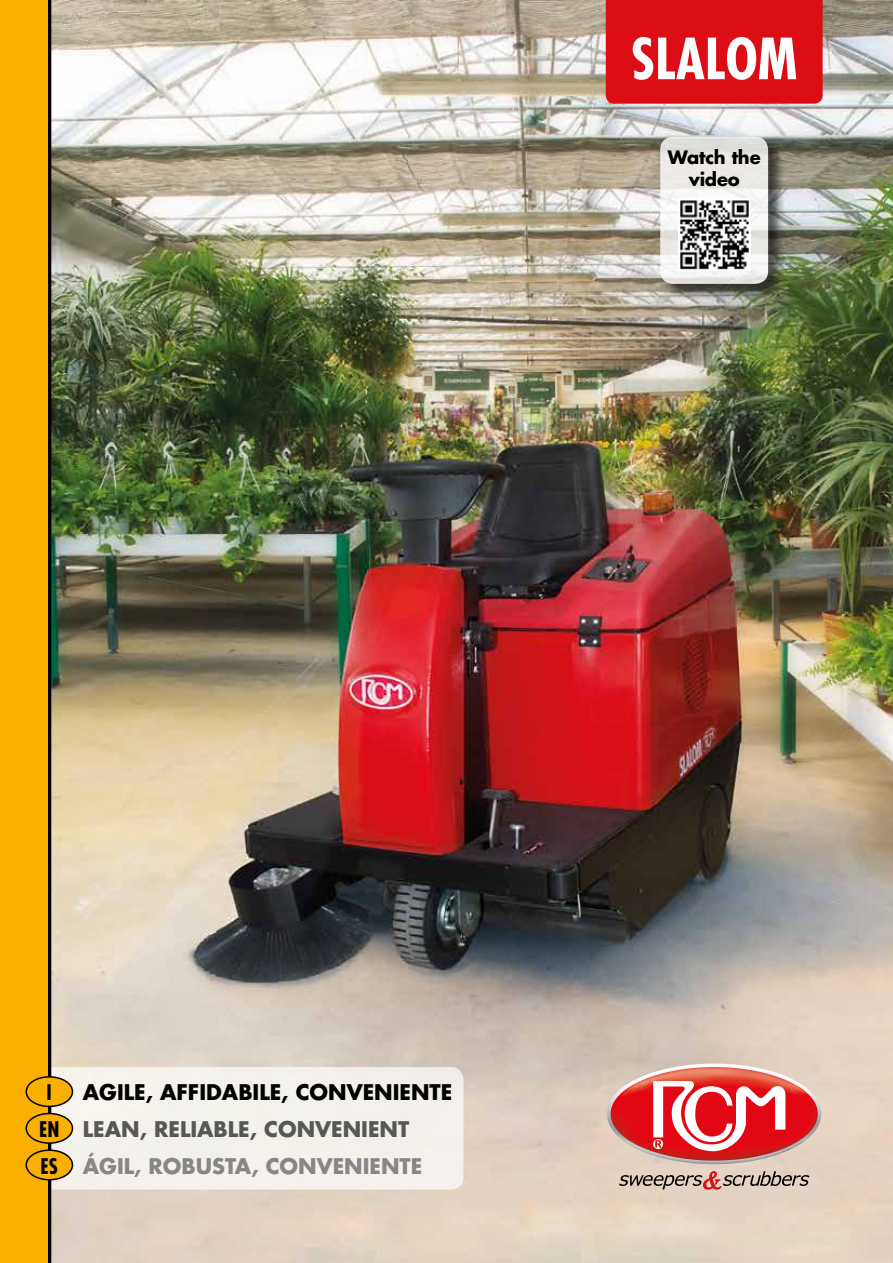
<style>
.page{position:relative;width:893px;height:1263px;background:#fff}
.page>*{position:absolute;margin:0;border:0;box-sizing:border-box;transform-origin:0 0}
.t1{font:700 condensed 55.2px "Futura Std";color:#fff}
.t2{font:700 21px/36.6px "Futura Std";color:#000}
.t3{font:700 condensed 21px "Futura Std";color:#000}
.t4{font:700 18px/21.6px "Futura Std";letter-spacing:-.01em;color:#000;text-align:center}
.s1{font-stretch:condensed}
.s2{color:#575756}
.s3{color:#878787}
</style>
<div class="page">
<img style="left:51px;top:0;width:842px;height:1263px">
<div style="left:606px;top:0;width:217px;height:104px;background:#dc0d15"></div>
<svg style="left:619px;top:1171px;width:190px;height:19px;background:#b49e94"></svg>
<svg style="left:607px;top:1063px;width:211px;height:101px"></svg>
<div style="left:38px;top:1067px;width:425px;height:122px;background:#f4f1ec;border-radius:13px"></div>
<div style="left:45px;top:0;width:6px;height:1263px;background:#000"></div>
<div style="left:0;top:0;width:48px;height:1263px;background:#f9b000"></div>
<div style="left:661px;top:137px;width:124px;height:164px;background:#000;opacity:.75"></div>
<svg style="left:660px;top:137px;width:108px;height:147px;fill:#eceae6"></svg>
<div style="left:26px;top:1077px;width:46px;height:29px;background:#f9b000;border-radius:50%"></div>
<div style="left:26px;top:1076px;width:47px;height:31px;border:2px solid #000;border-radius:50%"></div>
<div style="left:26px;top:1113px;width:46px;height:30px;background:#f9b000;border-radius:50%"></div>
<div style="left:26px;top:1113px;width:47px;height:31px;border:2px solid #000;border-radius:50%"></div>
<div style="left:26px;top:1150px;width:46px;height:30px;background:#f9b000;border-radius:50%"></div>
<div style="left:26px;top:1149px;width:47px;height:31px;border:2px solid #000;border-radius:50%"></div>
<img style="left:678px;top:199px;width:72px;height:72px">
<h1 class="t1" style="left:631px;top:25px;width:168px">SLALOM</h1>
<p class="t4" style="left:668px;top:146px;width:94px">Watch the video</p>
<p class="t2" style="left:39px;top:1074px;width:415px;text-indent:44px">AGILE, AFFIDABILE, CONVENIENTE<br><span class="s1">EN</span> <span class="s2">LEAN, RELIABLE, CONVENIENT<br></span><span class="s1">ES</span> <span class="s3">ÁGIL, ROBUSTA, CONVENIENTE</span></p>
<p class="t3" style="left:47px;top:1079px;width:7px">I</p>
</div>
